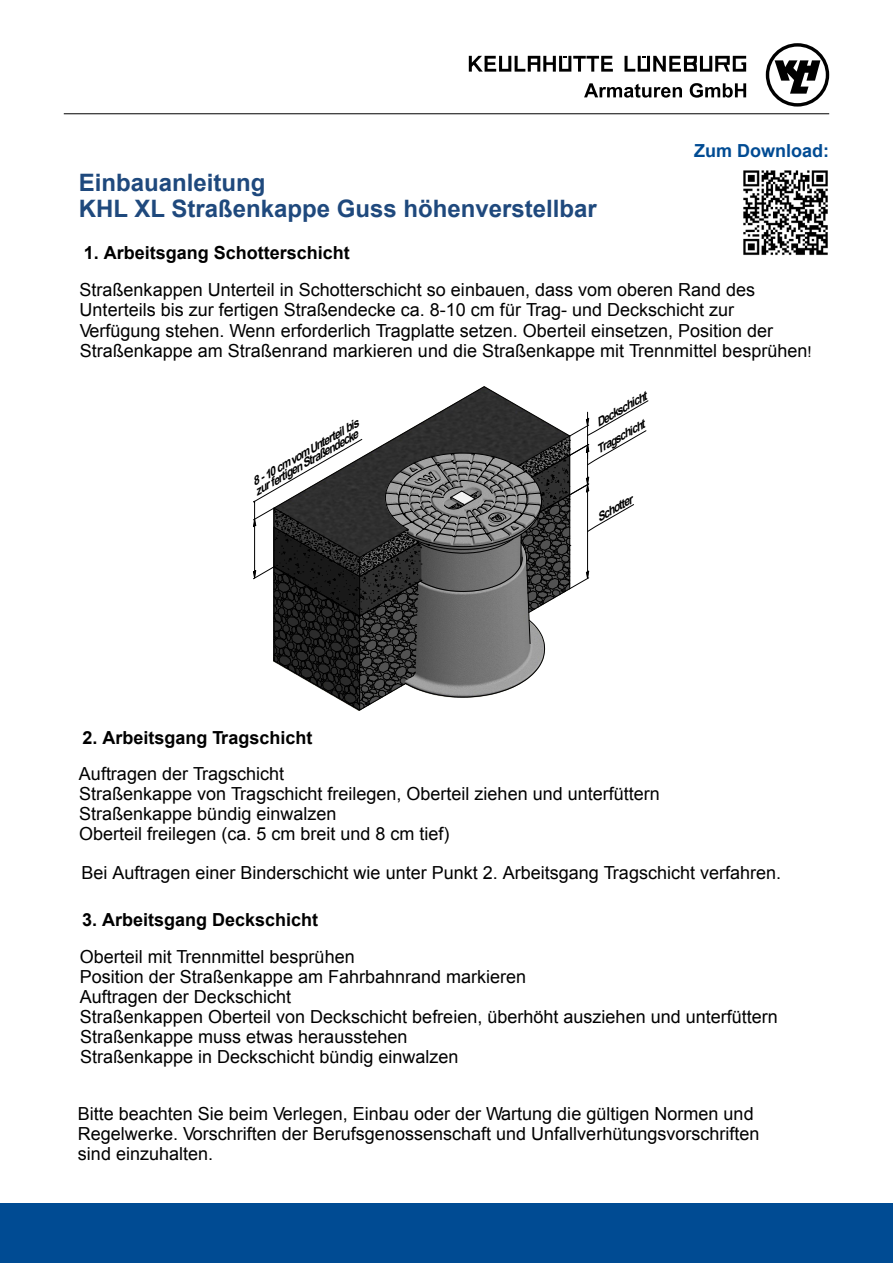
<style>
.page{position:relative;width:893px;height:1263px;background:#fff}
.page>*{position:absolute;margin:0;border:0;box-sizing:border-box;transform-origin:0 0}
.t1{font:700 24px/26.8px "Arial";color:#1f497d}
.t2{font:18px/20.1px "Arial";color:#000}
.t3{font:700 18px "Arial";color:#000}
.t4{font:700 18px "Arial";color:#004b93}
.t5{font:italic 700 11.55px/23.2px "Arial";color:#000}
.s1{font-family:"Arial Unicode MS";font-size:15px}
</style>
<div class="page">
<div style="left:0;top:1203px;width:893px;height:60px;background:#004b93"></div>
<svg style="left:624px;top:56px;width:122px;height:16px"></svg>
<svg style="left:469px;top:56px;width:144px;height:16px"></svg>
<svg style="left:584px;top:83px;width:98px;height:15px"></svg>
<svg style="left:690px;top:83px;width:56px;height:15px"></svg>
<svg style="left:766px;top:43px;width:63px;height:64px"></svg>
<hr style="left:64px;top:113px;width:765px;height:1px;background:#000">
<img style="left:743px;top:170px;width:85px;height:85px">
<svg style="left:253px;top:386px;width:396px;height:325px"></svg>
<h1 class="t1" style="left:79px;top:169px;width:519px">Einbauanleitung<br>KHL XL Straßenkappe Guss höhenverstellbar</h1>
<p class="t3" style="left:84px;top:240px;width:268px">1. Arbeitsgang Schotterschicht</p>
<p class="t4" style="left:694px;top:139px;width:137px">Zum Download:</p>
<p class="t2" style="left:80px;top:280px;width:733px">Straßenkappen Unterteil in Schotterschicht so einbauen, dass vom oberen Rand des Unterteils bis zur fertigen Straßendecke ca. 8-10 cm für Trag- und Deckschicht zur Verfügung stehen. Wenn erforderlich Tragplatte setzen. Oberteil einsetzen, Position der Straßenkappe am Straßenrand markieren und die Straßenkappe mit Trennmittel besprühen<span class="s1">!</span></p>
<p class="t5" style="left:248px;top:480px;width:125px;line-height:9.3px;rotate:-30deg">8 - 10 cmvomUnterteil bis zur fertigen Straßendecke</p>
<p class="t3" style="left:83px;top:726px;width:231px">2. Arbeitsgang Tragschicht</p>
<p class="t5" style="left:579px;top:420px;width:72px;text-indent:14px;rotate:-30deg">Deckschicht<br>Tragschicht</p>
<p class="t5" style="left:591px;top:509px;width:41px;rotate:-30deg">Schotter</p>
<p class="t2" style="left:79px;top:764px;width:582px">Auftragen der Tragschicht<br>Straßenkappe von Tragschicht freilegen, Oberteil ziehen und unterfüttern Straßenkappe bündig einwalzen<br>Oberteil freilegen (ca. 5 cm breit und 8 cm tief)</p>
<p class="t2" style="left:81px;top:863px;width:701px">Bei Auftragen einer Binderschicht wie unter Punkt 2. Arbeitsgang Tragschicht verfahren.</p>
<p class="t3" style="left:82px;top:908px;width:238px">3. Arbeitsgang Deckschicht</p>
<p class="t2" style="left:80px;top:946px;width:700px">Oberteil mit Trennmittel besprühen<br>Position der Straßenkappe am Fahrbahnrand markieren<br>Auftragen der Deckschicht<br>Straßenkappen Oberteil von Deckschicht befreien, überhöht ausziehen und unterfüttern Straßenkappe muss etwas herausstehen<br>Straßenkappe in Deckschicht bündig einwalzen</p>
<p class="t2" style="left:78px;top:1104px;width:683px">Bitte beachten Sie beim Verlegen, Einbau oder der Wartung die gültigen Normen und<br>Regelwerke. Vorschriften der Berufsgenossenschaft und Unfallverhütungsvorschriften sind einzuhalten.</p>
</div>
